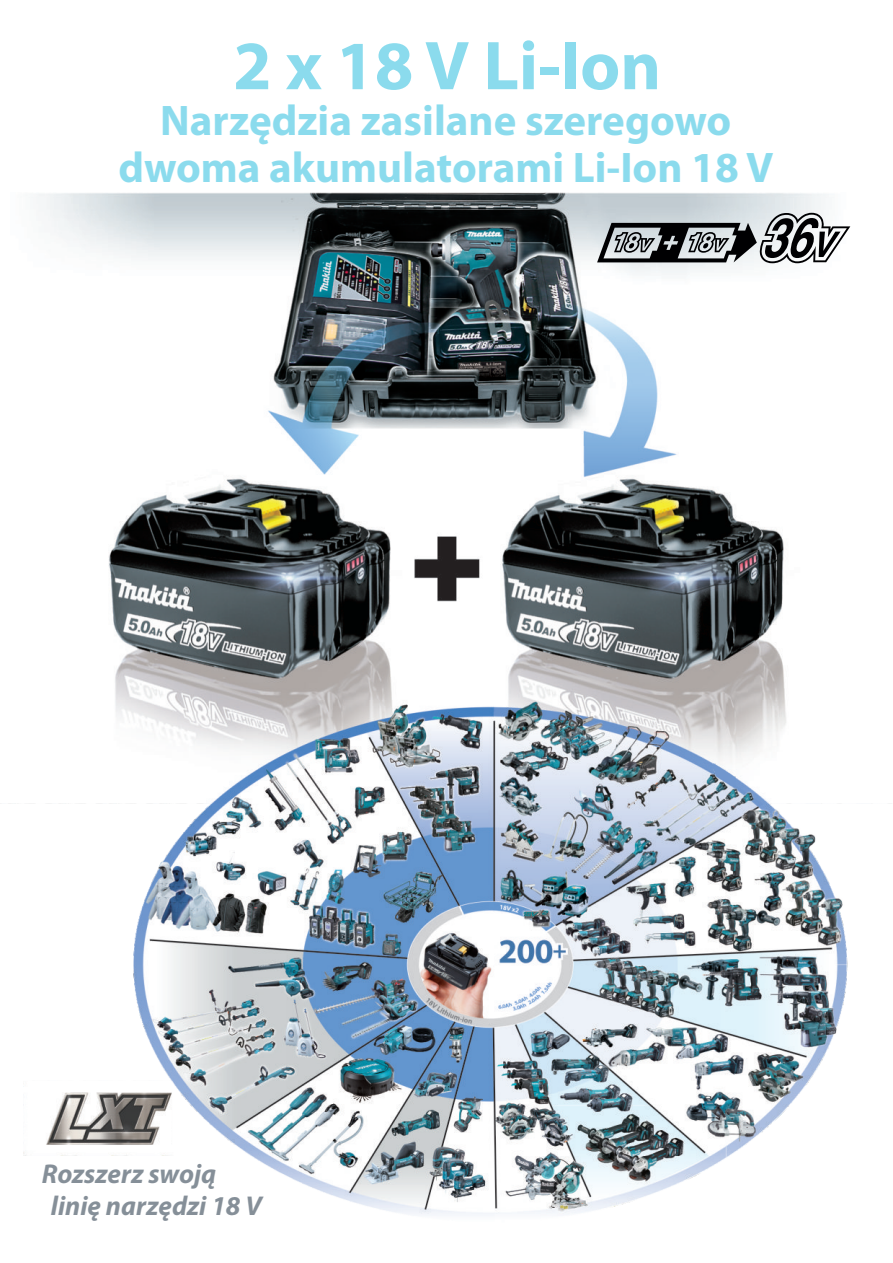
<style>
.page{position:relative;width:893px;height:1263px;background:#fff}
.page>*{position:absolute;margin:0;border:0;box-sizing:border-box;transform-origin:0 0}
.t1{font:700 69.75px "Myriad Pro";color:rgb(62 196 226/.6)}
.t2{font:700 43.05px/47.2px "Myriad Pro";color:rgb(62 196 226/.6);text-align:center}
.t3{font:italic 700 27.3px/31.2px "Myriad Pro";color:rgb(53 69 84/.6)}
</style>
<div class="page">
<img style="left:9px;top:193px;width:842px;height:1022px">
<svg style="left:35px;top:1081px;width:144px;height:71px"></svg>
<img style="left:714px;top:764px;width:22px;height:22px">
<svg style="left:597px;top:213px;width:253px;height:50px"></svg>
<h1 class="t1" style="left:233px;top:37px;width:430px">2 x 18 V Li-Ion</h1>
<p class="t2" style="left:118px;top:101px;width:656px">Narzędzia zasilane szeregowo dwoma akumulatorami Li-Ion 18 V</p>
<p class="t3" style="left:51px;top:1161px;width:213px;text-indent:-9px">Rozszerz swoją linię narzędzi 18 V</p>
</div>
